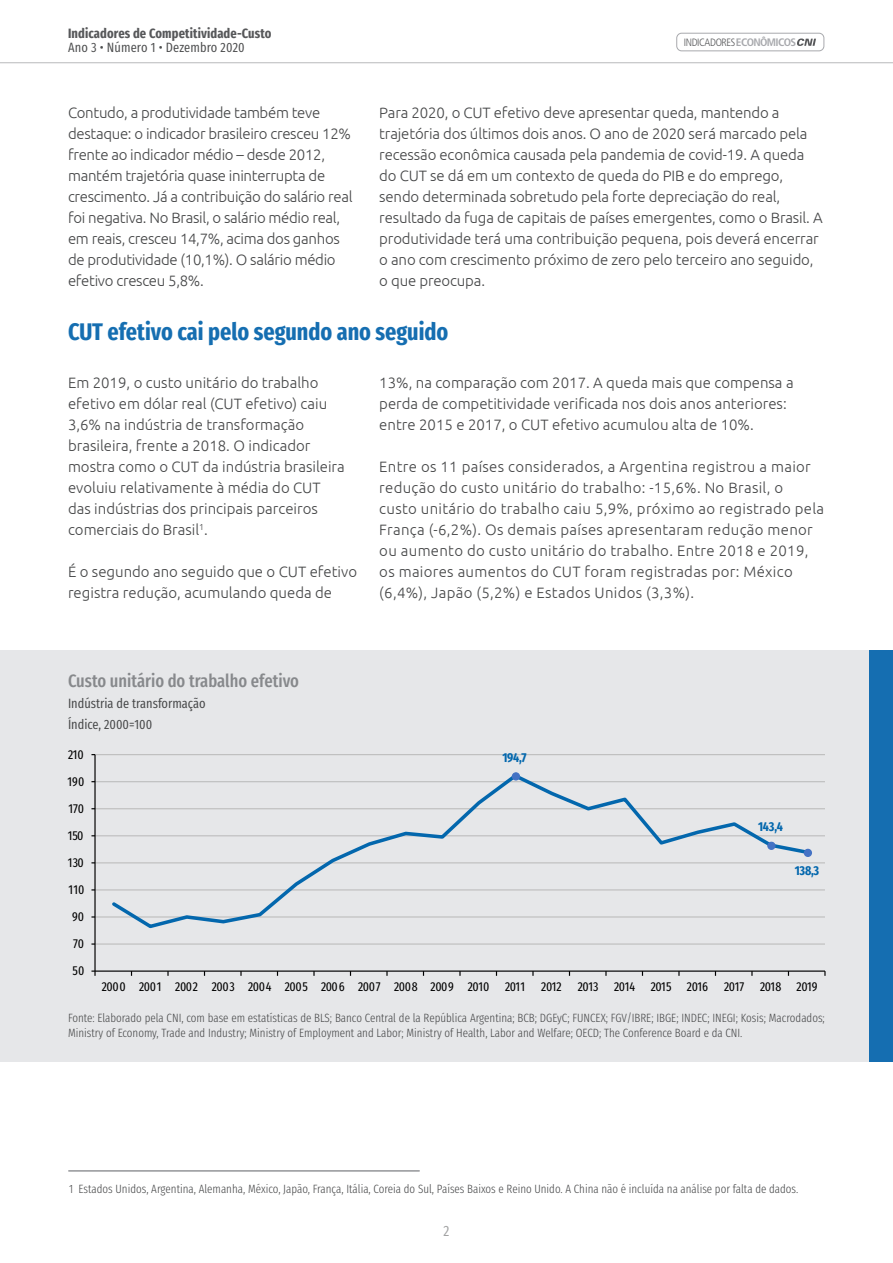
<style>
.page{position:relative;width:893px;height:1263px;background:#fff}
.page>*{position:absolute;margin:0;border:0;box-sizing:border-box;transform-origin:0 0}
.Titulo_da_capa{font:700 24px "Fira Sans Compressed";color:#156eb1}
.Titulo_do_grafico{font:500 18px "Fira Sans Compressed";color:#87898c}
.Texto_corrido{font:300 15px/21px "Ubuntu";color:#454647}
.Texto_corrido-2{font:300 15px/21px "Ubuntu";letter-spacing:.02em;color:#454647}
.Texto_corrido-3{font:300 15px/21px "Ubuntu";letter-spacing:-.02em;color:#454647}
.t1{font:15px "Fira Sans Compressed";color:#454647}
.Subtitulo_do_grafico{font:13.5px "Fira Sans Compressed";color:#454647}
.t2{font:700 13.5px "Fira Sans Compressed";letter-spacing:.01em;color:#57585a}
.t3{font:13.5px "Fira Sans Compressed";letter-spacing:.01em;color:#4b4c4d}
.t4{font:12.9px "Fira Sans Compressed";letter-spacing:-.03em;color:#000}
.t5{font:700 12.9px "Fira Sans Compressed";letter-spacing:-.025em;color:#0367ad}
.t6{font:300 12px/15px "Fira Sans Compressed";color:#454647}
.t7{font:300 condensed 10.65px "Frutiger LT Pro";letter-spacing:-.035em;color:#57585a}
.s1{font-weight:700;font-size:10.8px;color:#a8a9ad}
</style>
<div class="page">
<hr style="left:0;top:62px;width:893px;height:1px;background:#808285">
<div style="left:676px;top:33px;width:148px;height:18px;border:1px solid #a8a9ad;border-radius:5px"></div>
<svg style="left:797px;top:39px;width:19px;height:7px"></svg>
<div style="left:0;top:650px;width:893px;height:412px;background:#e6e7e9"></div>
<hr style="left:95px;top:943px;width:730px;height:2px;background:#bfbfbf">
<hr style="left:95px;top:916px;width:730px;height:1px;background:#bfbfbf">
<hr style="left:95px;top:889px;width:730px;height:1px;background:#bfbfbf">
<hr style="left:95px;top:862px;width:730px;height:1px;background:#bfbfbf">
<hr style="left:95px;top:835px;width:730px;height:1px;background:#bfbfbf">
<hr style="left:95px;top:808px;width:730px;height:1px;background:#bfbfbf">
<hr style="left:95px;top:781px;width:730px;height:1px;background:#bfbfbf">
<hr style="left:95px;top:754px;width:730px;height:1px;background:#bfbfbf">
<hr style="left:94px;top:755px;width:2px;height:216px;background:#000">
<hr style="left:95px;top:970px;width:730px;height:2px;background:#000">
<svg style="left:91px;top:970px;width:5px;height:6px"></svg>
<svg style="left:109px;top:773px;width:702px;height:156px"></svg>
<div style="left:512px;top:773px;width:7px;height:7px;background:#4472c4;border-radius:50%"></div>
<div style="left:512px;top:772px;width:8px;height:8px;border:1px solid #4472c4;border-radius:50%"></div>
<div style="left:768px;top:842px;width:7px;height:7px;background:#4472c4;border-radius:50%"></div>
<div style="left:767px;top:842px;width:8px;height:8px;border:1px solid #4472c4;border-radius:50%"></div>
<div style="left:804px;top:849px;width:7px;height:7px;background:#4472c4;border-radius:50%"></div>
<div style="left:804px;top:849px;width:8px;height:8px;border:1px solid #4472c4;border-radius:50%"></div>
<div style="left:870px;top:650px;width:23px;height:412px;background:#156eb1"></div>
<hr style="left:69px;top:1170px;width:350px;height:2px;background:#939598">
<p class="t2" style="left:68px;top:22px;width:205px">Indicadores de Competitividade-Custo</p>
<p class="t3" style="left:68px;top:37px;width:178px">Ano 3 • Número 1 • Dezembro 2020</p>
<p class="t7" style="left:684px;top:36px;width:114px">INDICADORES<span class="s1">ECONÔMICOS</span></p>
<p class="Texto_corrido-3" style="left:68px;top:102px;width:286px">Contudo, a produtividade também teve destaque: o indicador brasileiro cresceu 12% frente ao indicador médio – desde 2012, mantém trajetória quase ininterrupta de crescimento. Já a contribuição do salário real foi negativa. No Brasil, o salário médio real, em reais, cresceu 14,7%, acima dos ganhos de produtividade (10,1%). O salário médio efetivo cresceu 5,8%.</p>
<p class="Texto_corrido" style="left:379px;top:102px;width:445px">Para 2020, o CUT efetivo deve apresentar queda, mantendo a trajetória dos últimos dois anos. O ano de 2020 será marcado pela recessão econômica causada pela pandemia de covid-19. A queda do CUT se dá em um contexto de queda do PIB e do emprego, sendo determinada sobretudo pela forte depreciação do real, resultado da fuga de capitais de países emergentes, como o Brasil. A produtividade terá uma contribuição pequena, pois deverá encerrar o ano com crescimento próximo de zero pelo terceiro ano seguido, o que preocupa.</p>
<p class="Titulo_da_capa" style="left:68px;top:312px;width:382px">CUT efetivo cai pelo segundo ano seguido</p>
<p class="Texto_corrido" style="left:68px;top:372px;width:278px">Em 2019, o custo unitário do trabalho efetivo em dólar real (CUT efetivo) caiu 3,6% na indústria de transformação brasileira, frente a 2018. O indicador mostra como o CUT da indústria brasileira evoluiu relativamente à média do CUT das indústrias dos principais parceiros comerciais do Brasil<sup>1</sup>.</p>
<p class="Texto_corrido" style="left:68px;top:561px;width:291px">É o segundo ano seguido que o CUT efetivo registra redução, acumulando queda de</p>
<p class="Texto_corrido" style="left:379px;top:372px;width:416px">13%, na comparação com 2017. A queda mais que compensa a perda de competitividade verificada nos dois anos anteriores: entre 2015 e 2017, o CUT efetivo acumulou alta de 10%.</p>
<p class="Texto_corrido-2" style="left:379px;top:456px;width:446px">Entre os 11 países considerados, a Argentina registrou a maior redução do custo unitário do trabalho: -15,6%. No Brasil, o custo unitário do trabalho caiu 5,9%, próximo ao registrado pela França (-6,2%). Os demais países apresentaram redução menor ou aumento do custo unitário do trabalho. Entre 2018 e 2019, os maiores aumentos do CUT foram registradas por: México (6,4%), Japão (5,2%) e Estados Unidos (3,3%).</p>
<p class="Titulo_do_grafico" style="left:68px;top:666px;width:233px">Custo unitário do trabalho efetivo</p>
<p class="Subtitulo_do_grafico" style="left:68px;top:693px;width:139px">Indústria de transformação</p>
<p class="Subtitulo_do_grafico" style="left:68px;top:714px;width:86px">Índice, 2000=100</p>
<p class="t4" style="left:68px;top:744px;width:17px">210</p>
<p class="t4" style="left:68px;top:771px;width:18px">190</p>
<p class="t4" style="left:68px;top:799px;width:17px">170</p>
<p class="t4" style="left:68px;top:826px;width:17px">150</p>
<p class="t4" style="left:68px;top:853px;width:17px">130</p>
<p class="t4" style="left:69px;top:880px;width:17px">110</p>
<p class="t4" style="left:72px;top:907px;width:14px">90</p>
<p class="t4" style="left:73px;top:934px;width:13px">70</p>
<p class="t4" style="left:72px;top:961px;width:14px">50</p>
<p class="t5" style="left:502px;top:746px;width:25px">194,7</p>
<p class="t5" style="left:758px;top:816px;width:26px">143,4</p>
<p class="t5" style="left:795px;top:860px;width:26px">138,3</p>
<p class="t4" style="left:102px;top:977px;width:425px">2000 2001 2002 2003 2004 2005 2006 2007 2008 2009 2010 2011</p>
<p class="t4" style="left:541px;top:977px;width:278px">2012 2013 2014 2015 2016 2017 2018 2019</p>
<p class="t6" style="left:68px;top:1010px;width:758px">Fonte: Elaborado pela CNI, com base em estatísticas de BLS; Banco Central de la República Argentina; BCB; DGEyC; FUNCEX; FGV/IBRE; IBGE; INDEC; INEGI; Kosis; Macrodados;<br>Ministry of Economy, Trade and Industry; Ministry of Employment and Labor; Ministry of Health, Labor and Welfare; OECD; The Conference Board e da CNI.</p>
<p class="t6" style="left:69px;top:1181px;width:731px">1 Estados Unidos, Argentina, Alemanha, México, Japão, França, Itália, Coreia do Sul, Países Baixos e Reino Unido. A China não é incluída na análise por falta de dados.</p>
<p class="t1" style="left:443px;top:1219px;width:7px">2</p>
</div>
